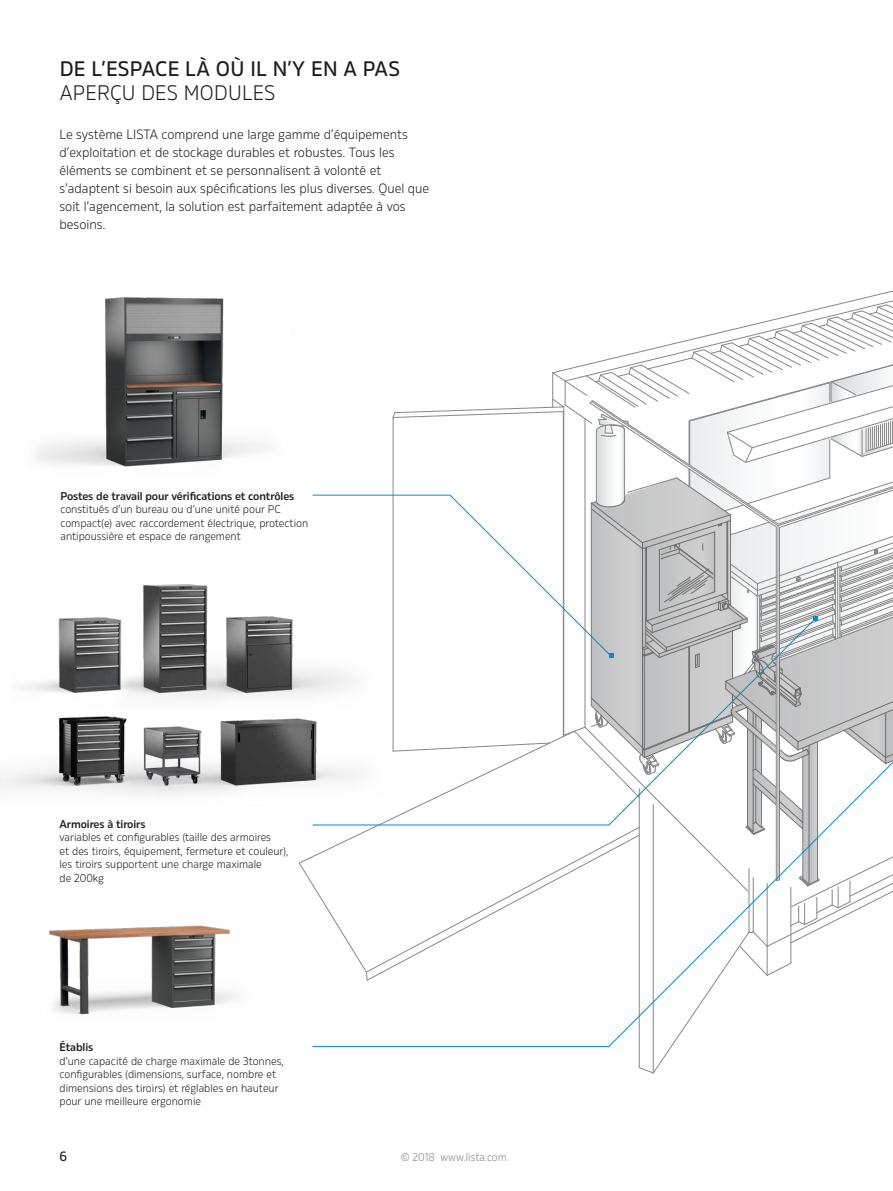
<style>
.page{position:relative;width:893px;height:1191px;background:#fff}
.page>*{position:absolute;margin:0;border:0;box-sizing:border-box;transform-origin:0 0}
.t1{font:500 21px "Rleud";letter-spacing:.015em;color:#1d1d1b}
.t2{font:300 21px "Rleud";letter-spacing:.015em;color:#1d1d1b}
.t3{font:300 13.5px/18px "Rleud";color:#1d1d1b}
.t4{font:500 13.5px "Rleud";color:#1d1d1b}
.t5{font:300 11.25px/13.5px "Rleud";color:#1d1d1b}
.t6{font:600 11.25px "Rleud";letter-spacing:-.01em;color:#1d1d1b}
.t7{font:300 11.25px "Rleud";color:#878787}
</style>
<div class="page">
<svg style="left:299px;top:298px;width:594px;height:775px"></svg>
<svg style="left:312px;top:729px;width:581px;height:317px"></svg>
<img style="left:35px;top:297px;width:395px;height:213px">
<img style="left:49px;top:864px;width:271px;height:193px">
<img style="left:22px;top:568px;width:392px;height:143px">
<img style="left:0;top:699px;width:384px;height:108px">
<h1 class="t1" style="left:60px;top:55px;width:342px">DE L’ESPACE LÀ OÙ IL N’Y EN A PAS</h1>
<h1 class="t2" style="left:60px;top:79px;width:217px">APERÇU DES MODULES</h1>
<p class="t3" style="left:60px;top:125px;width:371px">Le système LISTA comprend une large gamme d’équipements d’exploitation et de stockage durables et robustes. Tous les éléments se combinent et se personnalisent à volonté et s’adaptent si besoin aux spécifications les plus diverses. Quel que soit l’agencement, la solution est parfaitement adaptée à vos besoins.</p>
<p class="t6" style="left:60px;top:488px;width:235px">Postes de travail pour vérifications et contrôles</p>
<p class="t5" style="left:60px;top:502px;width:249px">constitués d’un bureau ou d’une unité pour PC compact(e) avec raccordement électrique, protection antipoussière et espace de rangement</p>
<p class="t6" style="left:60px;top:816px;width:88px">Armoires à tiroirs</p>
<p class="t5" style="left:60px;top:830px;width:230px">variables et configurables (taille des armoires<br>et des tiroirs, équipement, fermeture et couleur), les tiroirs supportent une charge maximale<br>de 200 kg</p>
<p class="t6" style="left:60px;top:1039px;width:35px">Établis</p>
<p class="t5" style="left:60px;top:1053px;width:226px">d’une capacité de charge maximale de 3 tonnes, configurables (dimensions, surface, nombre et dimensions des tiroirs) et réglables en hauteur pour une meilleure ergonomie</p>
<p class="t4" style="left:60px;top:1147px;width:9px">6</p>
<p class="t7" style="left:401px;top:1150px;width:108px">© 2018 www.lista.com</p>
</div>
